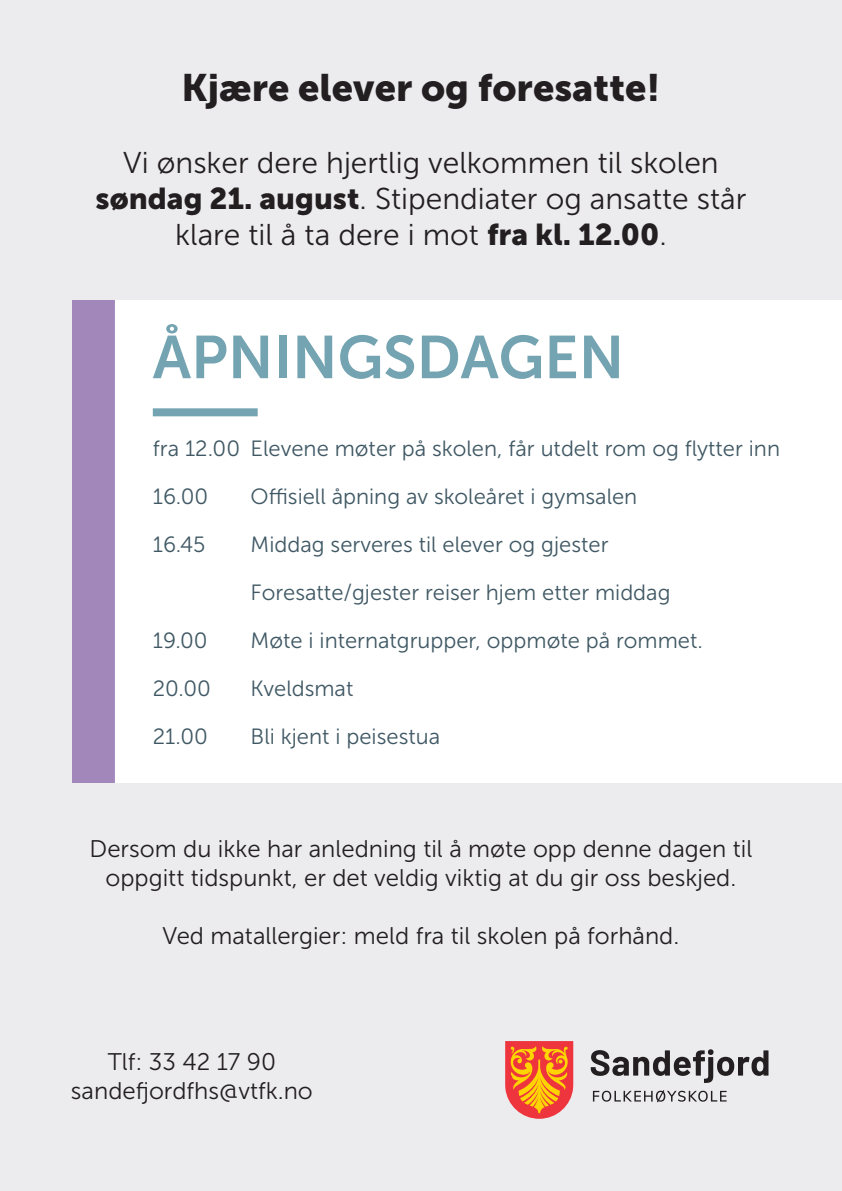
<style>
.page{position:relative;width:842px;height:1191px;background:#ececee}
.page>*{position:absolute;margin:0;border:0;box-sizing:border-box;transform-origin:0 0}
.t1{font:60px "Museo Sans 700";color:#74a3b1}
.t2{font:38px "Museo Sans 900";color:#231f20}
.t3{font:30px/36px "Museo Sans 300";color:#231f20;text-align:center}
.t4{font:24px/28.8px "Museo Sans 300";color:#231f20;text-align:center}
.t5{font:22px/48px "Museo Sans 300";color:#3f5864}
.s1{font-family:"Museo Sans 900"}
</style>
<div class="page">
<div style="left:115px;top:300px;width:727px;height:482px;background:#fff"></div>
<div style="left:153px;top:408px;width:105px;height:8px;background:#74a3b1"></div>
<div style="left:72px;top:300px;width:43px;height:482px;background:#a287bb"></div>
<svg style="left:505px;top:1041px;width:68px;height:77px;background:#f2753a"></svg>
<svg style="left:591px;top:1049px;width:177px;height:34px"></svg>
<svg style="left:593px;top:1090px;width:134px;height:12px"></svg>
<h2 class="t2" style="left:182px;top:66px;width:480px">Kjære elever og foresatte!</h2>
<h3 class="t3" style="left:96px;top:144px;width:652px">Vi ønsker dere hjertlig velkommen til skolen <span class="s1">søndag 21. august</span>. Stipendiater og ansatte står klare til å ta dere i mot <span class="s1">fra kl. 12.00</span>.</h3>
<h1 class="t1" style="left:153px;top:324px;width:473px">ÅPNINGSDAGEN</h1>
<p class="t5" style="left:153px;top:425px;width:89px">fra 12.00<br>16.00<br>16.45</p>
<p class="t5" style="left:153px;top:617px;width:60px">19.00<br>20.00<br>21.00</p>
<p class="t5" style="left:251px;top:425px;width:531px">Elevene møter på skolen, får utdelt rom og flytter inn Offisiell åpning av skoleåret i gymsalen<br>Middag serveres til elever og gjester Foresatte/gjester reiser hjem etter middag<br>Møte i internatgrupper, oppmøte på rommet.<br>Kveldsmat<br>Bli kjent i peisestua</p>
<p class="t4" style="left:90px;top:835px;width:664px">Dersom du ikke har anledning til å møte opp denne dagen til oppgitt tidspunkt, er det veldig viktig at du gir oss beskjed.</p>
<p class="t4" style="left:163px;top:921px;width:518px">Ved matallergier: meld fra til skolen på forhånd.</p>
<p class="t4" style="left:71px;top:1047px;width:243px">Tlf: 33 42 17 90 sandefjordfhs@vtfk.no</p>
</div>
